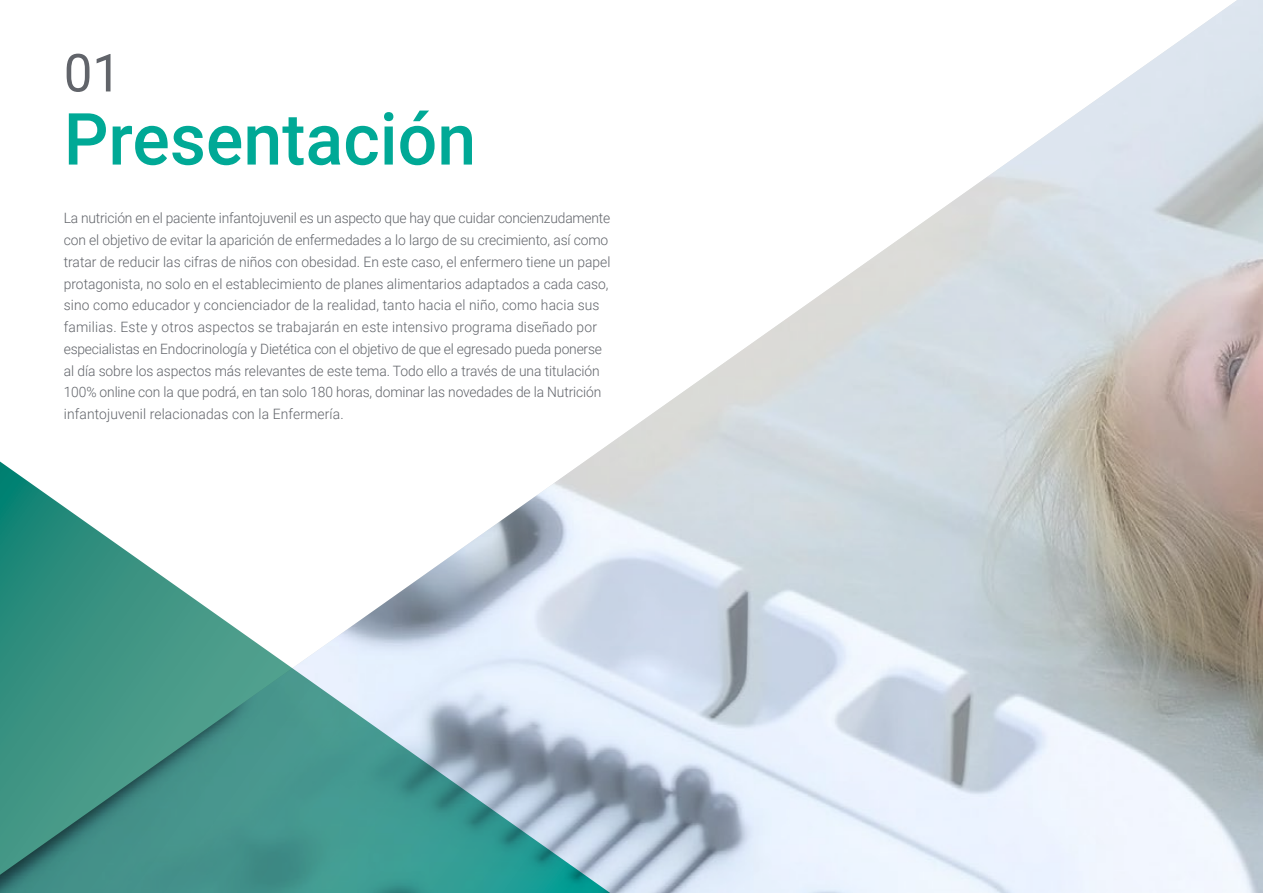
<style>
.page{position:relative;width:1263px;height:893px;background:#fff}
.page>*{position:absolute;margin:0;border:0;box-sizing:border-box;transform-origin:0 0}
.t1{font:500 72px "Roboto";color:#00a996}
.t2{font:52.5px "Roboto";color:#61646a}
.t3{font:300 14.25px/21.8px "Roboto";letter-spacing:-.005em;color:#61646a}
</style>
<div class="page">
<img style="left:607px;top:0;width:656px;height:893px">
<svg style="left:0;top:446px;width:640px;height:447px"></svg>
<h2 class="t2" style="left:64px;top:36px;width:59px">01</h2>
<h1 class="t1" style="left:64px;top:89px;width:414px">Presentación</h1>
<p class="t3" style="left:64px;top:207px;width:548px">La nutrición en el paciente infantojuvenil es un aspecto que hay que cuidar concienzudamente con el objetivo de evitar la aparición de enfermedades a lo largo de su crecimiento, así como tratar de reducir las cifras de niños con obesidad. En este caso, el enfermero tiene un papel protagonista, no solo en el establecimiento de planes alimentarios adaptados a cada caso, sino como educador y concienciador de la realidad, tanto hacia el niño, como hacia sus familias. Este y otros aspectos se trabajarán en este intensivo programa diseñado por especialistas en Endocrinología y Dietética con el objetivo de que el egresado pueda ponerse al día sobre los aspectos más relevantes de este tema. Todo ello a través de una titulación 100% online con la que podrá, en tan solo 180 horas, dominar las novedades de la Nutrición infantojuvenil relacionadas con la Enfermería.</p>
</div>
